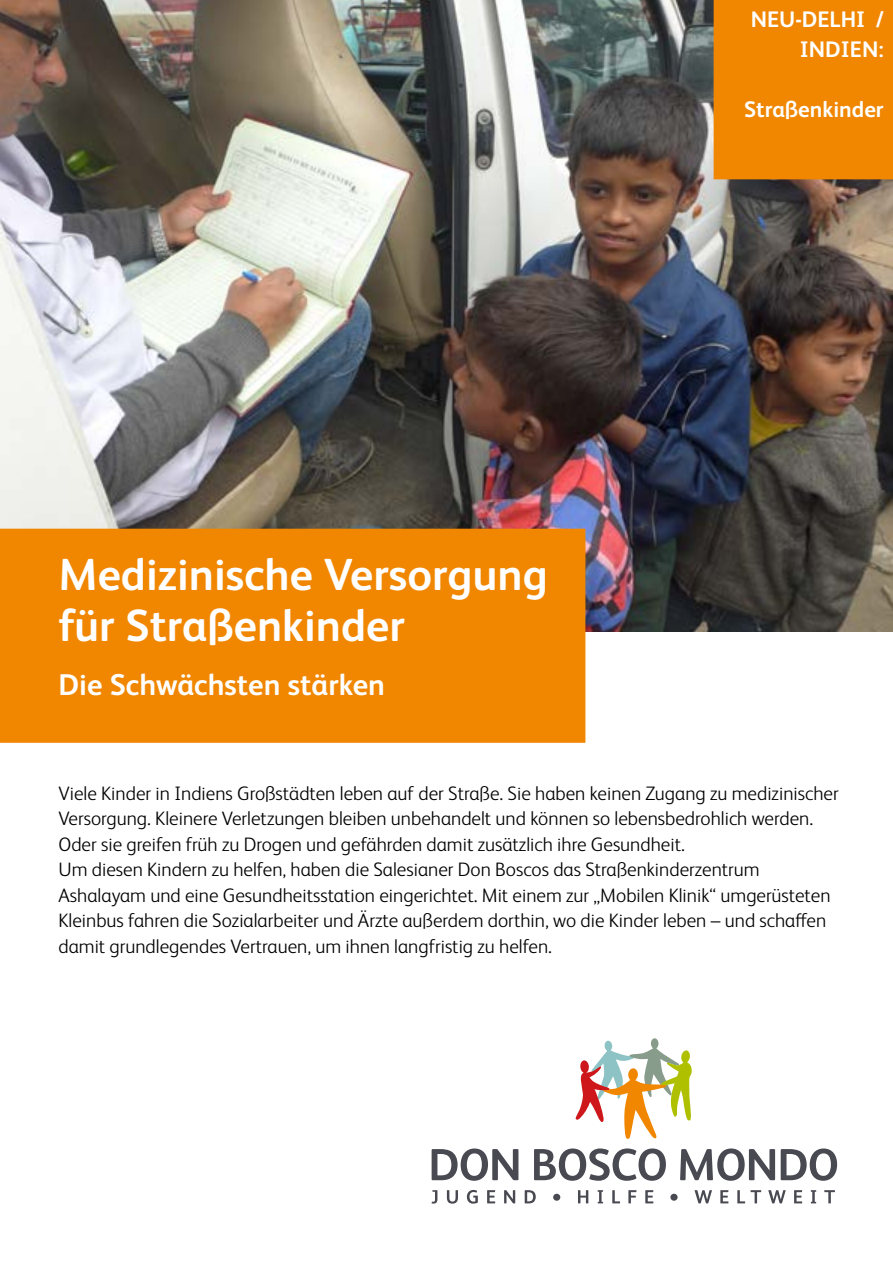
<style>
.page{position:relative;width:893px;height:1263px;background:#fff}
.page>*{position:absolute;margin:0;border:0;box-sizing:border-box;transform-origin:0 0}
.t1{font:700 45px/51px "FS Albert Pro";color:#fff}
.t2{font:700 30px "FS Albert Pro";color:#fff}
.t3{font:700 22.5px/30px "FS Albert Pro";color:#fff;text-align:right}
.t4{font:300 19.5px/25.5px "FS Albert Pro";color:#000}
</style>
<div class="page">
<img style="left:0;top:0;width:893px;height:631px">
<div style="left:0;top:529px;width:585px;height:214px;background:#f18700"></div>
<div style="left:714px;top:0;width:179px;height:179px;background:#f18700"></div>
<svg style="left:575px;top:1038px;width:117px;height:101px"></svg>
<svg style="left:432px;top:1148px;width:405px;height:33px"></svg>
<svg style="left:432px;top:1190px;width:403px;height:13px"></svg>
<div style="left:553px;top:1194px;width:7px;height:7px;background:#484951;border-radius:50%"></div>
<div style="left:670px;top:1194px;width:8px;height:7px;background:#484951;border-radius:50%"></div>
<p class="t3" style="left:751px;top:3px;width:134px">NEU-DELHI /<br>INDIEN:</p>
<h1 class="t1" style="left:58px;top:547px;width:491px">Medizinische Versorgung für Straßenkinder</h1>
<h2 class="t2" style="left:58px;top:663px;width:328px">Die Schwächsten stärken</h2>
<p class="t3" style="left:744px;top:93px;width:141px">Straßenkinder</p>
<p class="t4" style="left:58px;top:779px;width:782px">Viele Kinder in Indiens Großstädten leben auf der Straße. Sie haben keinen Zugang zu medizinischer Versorgung. Kleinere Verletzungen bleiben unbehandelt und können so lebensbedrohlich werden.<br>Oder sie greifen früh zu Drogen und gefährden damit zusätzlich ihre Gesundheit.<br>Um diesen Kindern zu helfen, haben die Salesianer Don Boscos das Straßenkinderzentrum Ashalayam und eine Gesundheitsstation eingerichtet. Mit einem zur „Mobilen Klinik“ umgerüsteten Kleinbus fahren die Sozialarbeiter und Ärzte außerdem dorthin, wo die Kinder leben – und schaffen damit grundlegendes Vertrauen, um ihnen langfristig zu helfen.</p>
</div>
